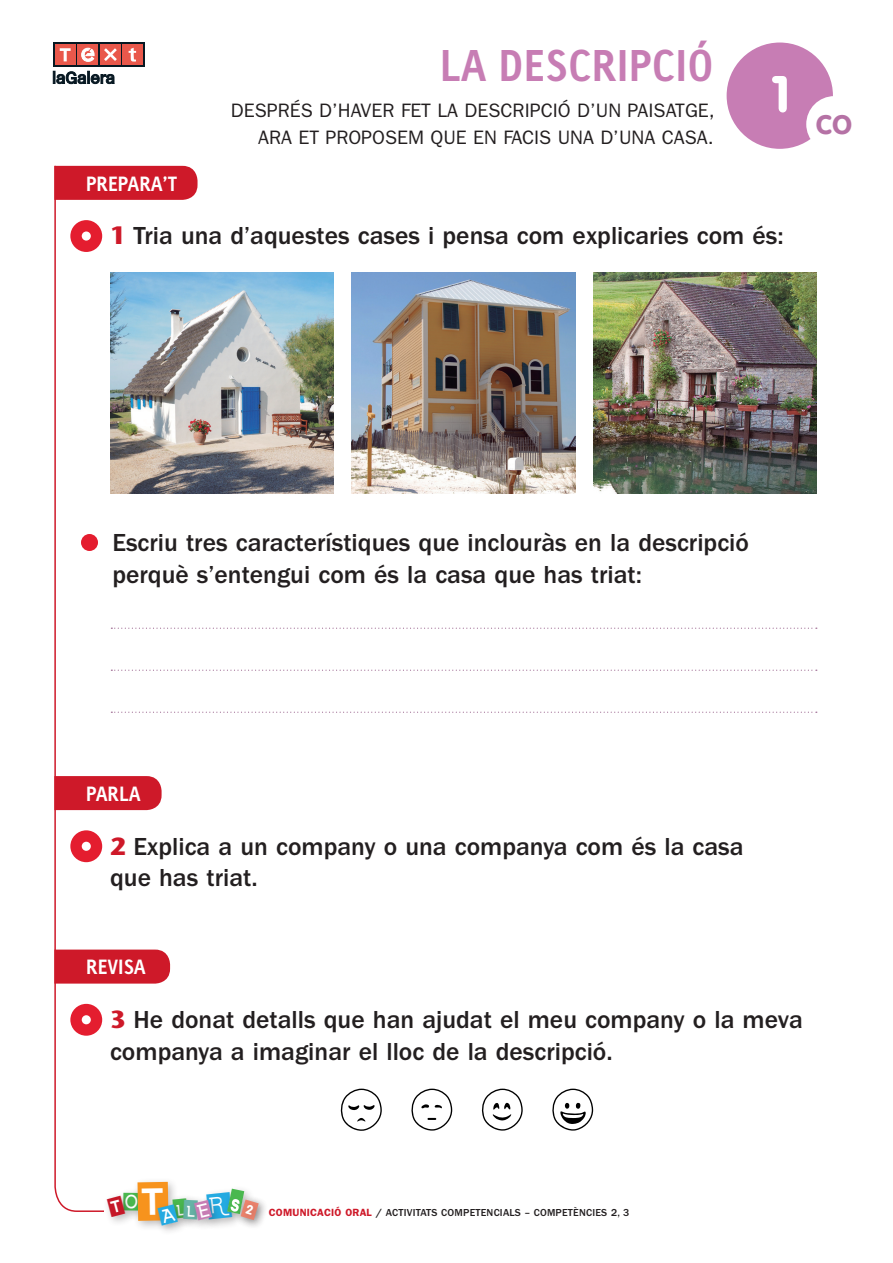
<style>
.page{position:relative;width:893px;height:1263px;background:#fff}
.page>*{position:absolute;margin:0;border:0;box-sizing:border-box;transform-origin:0 0}
.t1{font:54px "Vag";color:#fff}
.TALLER_titol_3{font:42px "Linotype Tetria Bold Tab";letter-spacing:.01em;color:#c77db4}
.t2{font:28.05px "Vag";color:#b572a5}
.T-Ordre{font:500 25.5px/31.5px "Franklin Gothic LT";color:#231f20}
.T-Subordre{font:500 25.5px/31.5px "Franklin Gothic LT";color:#231f20}
.T-entradeta{font:19.5px/27px "Franklin Gothic LT";color:#231f20;text-align:right}
.TALLER_titol_3-2{font:19.5px "Linotype Tetria Bold Tab";color:#fff}
.T-Ordre-2{font:500 10.5px "Franklin Gothic LT";letter-spacing:.02em;color:#231f20}
.s1{font-family:"Stone Sans LT";font-weight:700;font-size:24.75px;color:#ce1929}
.s2{font-weight:600;color:#ce1929}
.s3{font-weight:600}
</style>
<div class="page">
<div style="left:132px;top:1177px;width:47px;height:55px;background:#fbfbfb"></div>
<div style="left:153px;top:1200px;width:36px;height:36px;background:#231f20;opacity:.3"></div>
<div style="left:189px;top:1196px;width:33px;height:35px;background:#fbfbfb"></div>
<div style="left:235px;top:1194px;width:32px;height:35px;background:#231f20;opacity:.3"></div>
<div style="left:240px;top:1199px;width:22px;height:25px;background:#231f20;opacity:.3"></div>
<div style="left:53px;top:43px;width:92px;height:24px;background:#071822"></div>
<div style="left:55px;top:44px;width:21px;height:21px;background:#e9584b"></div>
<svg style="left:60px;top:48px;width:11px;height:13px"></svg>
<div style="left:122px;top:44px;width:21px;height:21px;background:#e9584b"></div>
<svg style="left:129px;top:48px;width:7px;height:14px"></svg>
<div style="left:100px;top:44px;width:20px;height:21px;background:#e9584b"></div>
<svg style="left:104px;top:48px;width:13px;height:13px"></svg>
<svg style="left:53px;top:71px;width:61px;height:13px"></svg>
<div style="left:77px;top:44px;width:21px;height:21px;background:#e9584b"></div>
<svg style="left:81px;top:48px;width:13px;height:14px"></svg>
<div style="left:106px;top:166px;width:92px;height:34px;background:#ce1929"></div>
<svg style="left:106px;top:776px;width:56px;height:34px;background:#d02635"></svg>
<svg style="left:106px;top:949px;width:64px;height:34px;background:#d02534"></svg>
<svg style="left:111px;top:628px;width:706px;height:1px"></svg>
<svg style="left:111px;top:670px;width:706px;height:1px"></svg>
<svg style="left:111px;top:712px;width:706px;height:1px"></svg>
<div style="left:727px;top:43px;width:106px;height:106px;background:#c77db4;border-radius:50%"></div>
<div style="left:806px;top:96px;width:56px;height:56px;background:#fff;border-radius:50%"></div>
<svg style="left:54px;top:165px;width:52px;height:1047px"></svg>
<img style="left:111px;top:272px;width:223px;height:221px">
<img style="left:352px;top:272px;width:223px;height:221px">
<img style="left:593px;top:272px;width:223px;height:221px">
<svg style="left:552px;top:1089px;width:42px;height:41px"></svg>
<svg style="left:481px;top:1089px;width:42px;height:41px"></svg>
<svg style="left:411px;top:1089px;width:42px;height:41px"></svg>
<svg style="left:340px;top:1089px;width:42px;height:42px"></svg>
<svg style="left:104px;top:1182px;width:155px;height:44px"></svg>
<p class="TALLER_titol_3-2" style="left:86px;top:171px;width:93px">PREPARA’T</p>
<p class="TALLER_titol_3" style="left:440px;top:40px;width:275px">LA DESCRIPCIÓ</p>
<p class="T-entradeta" style="left:231px;top:97px;width:485px">DESPRÉS D’HAVER FET LA DESCRIPCIÓ D’UN PAISATGE,<br>ARA ET PROPOSEM QUE EN FACIS UNA D’UNA CASA.</p>
<p class="t1" style="left:767px;top:58px;width:30px">1</p>
<p class="T-Ordre" style="left:110px;top:221px;width:675px"><span class="s1">1</span> Tria una d’aquestes cases i pensa com explicaries com és:</p>
<p class="t2" style="left:816px;top:105px;width:37px">CO</p>
<p class="T-Subordre" style="left:112px;top:527px;width:638px">Escriu tres característiques que inclouràs en la descripció perquè s’entengui com és la casa que has triat:</p>
<p class="TALLER_titol_3-2" style="left:86px;top:781px;width:56px">PARLA</p>
<p class="T-Ordre" style="left:110px;top:831px;width:635px"><span class="s1">2</span> Explica a un company o una companya com és la casa que has triat.</p>
<p class="TALLER_titol_3-2" style="left:86px;top:955px;width:61px">REVISA</p>
<p class="T-Ordre" style="left:110px;top:1004px;width:694px"><span class="s1">3</span> He donat detalls que han ajudat el meu company o la meva companya a imaginar el lloc de la descripció.</p>
<p class="T-Ordre-2" style="left:269px;top:1206px;width:362px"><span class="s2">COMUNICACIÓ ORAL</span> <span class="s3">/</span> ACTIVITATS COMPETENCIALS – COMPETÈNCIES 2, 3</p>
</div>
